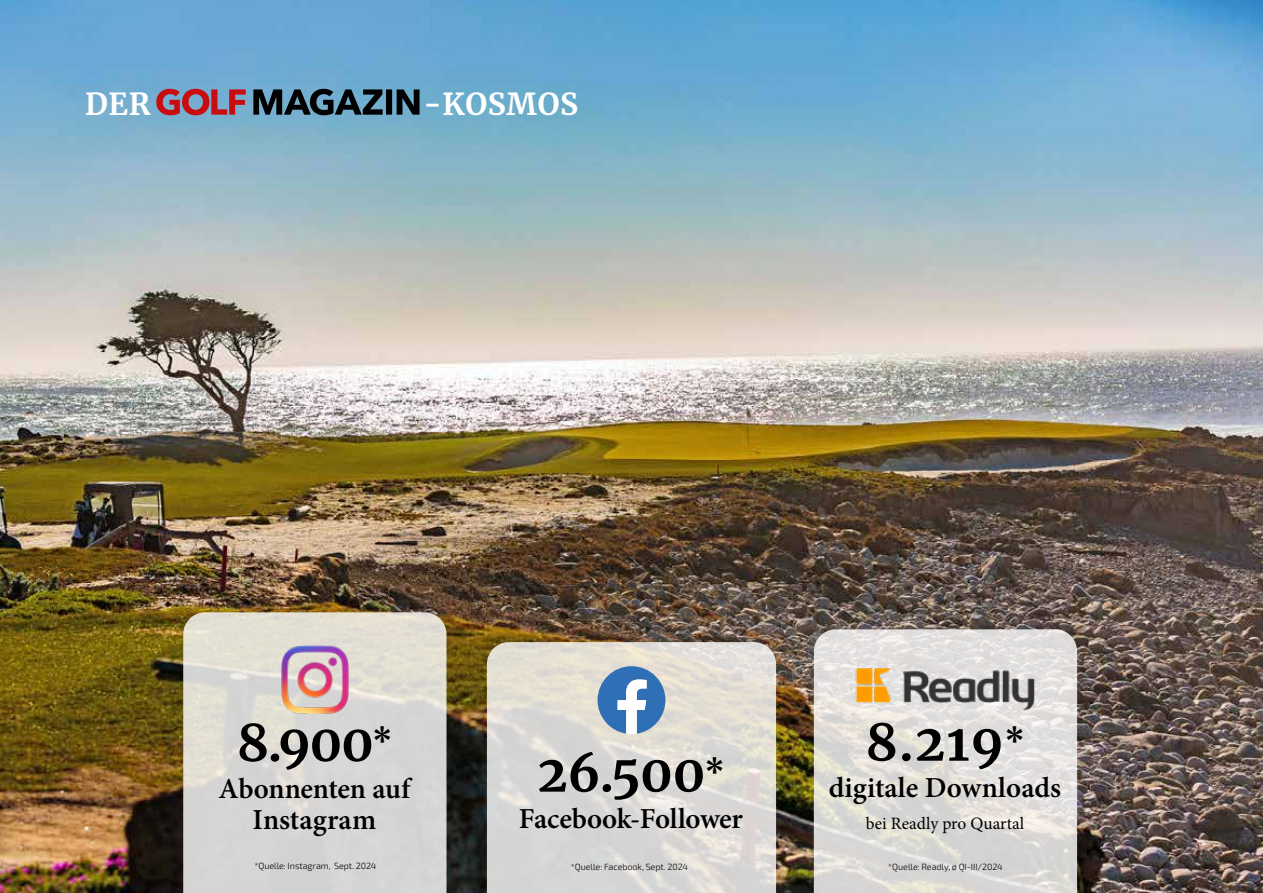
<style>
.page{position:relative;width:1263px;height:893px;background:#fff}
.page>*{position:absolute;margin:0;border:0;box-sizing:border-box;transform-origin:0 0}
.t1{font:700 50.55px "Merriweather";letter-spacing:-.015em;color:#000}
.t2{font:700 30px "Merriweather";letter-spacing:.02em;color:#fff}
.t3{font:600 28.95px/30.9px "Minion Pro";color:#000;text-align:center}
.t4{font:17.4px "Minion Pro";letter-spacing:.005em;color:#000}
.t5{font:300 9px "Exo 2";letter-spacing:-.005em;color:#000}
</style>
<div class="page">
<img style="left:0;top:0;width:1263px;height:893px">
<svg style="left:183px;top:612px;width:263px;height:281px;background:#d9d7d3"></svg>
<img style="left:266px;top:631px;width:97px;height:97px">
<svg style="left:487px;top:642px;width:289px;height:251px;background:#dddad5"></svg>
<svg style="left:597px;top:666px;width:68px;height:68px"></svg>
<svg style="left:814px;top:629px;width:263px;height:264px;background:#dedcd9"></svg>
<img style="left:833px;top:645px;width:224px;height:80px">
<svg style="left:253px;top:89px;width:167px;height:26px;background:#324c5b"></svg>
<svg style="left:156px;top:89px;width:90px;height:26px;background:#a15869"></svg>
<h2 class="t2" style="left:85px;top:83px;width:67px">DER</h2>
<h2 class="t2" style="left:423px;top:83px;width:157px">-KOSMOS</h2>
<h1 class="t1" style="left:237px;top:708px;width:157px">8.900<sup>*</sup></h1>
<h3 class="t3" style="left:218px;top:773px;width:194px">Abonnenten auf<br>Instagram</h3>
<h1 class="t1" style="left:537px;top:738px;width:189px">26.500<sup>*</sup></h1>
<h3 class="t3" style="left:519px;top:803px;width:225px">Facebook-Follower</h3>
<h1 class="t1" style="left:865px;top:707px;width:161px">8.219<sup>*</sup></h1>
<h3 class="t3" style="left:829px;top:772px;width:234px">digitale Downloads</h3>
<h3 class="t4" style="left:866px;top:812px;width:160px">bei Readly pro Quartal</h3>
<p class="t5" style="left:254px;top:860px;width:124px">*Quelle: Instagram, Sept. 2024</p>
<p class="t5" style="left:571px;top:861px;width:119px">*Quelle: Facebook, Sept. 2024</p>
<p class="t5" style="left:888px;top:861px;width:116px">*Quelle: Readly, ø QI-III/2024</p>
</div>
